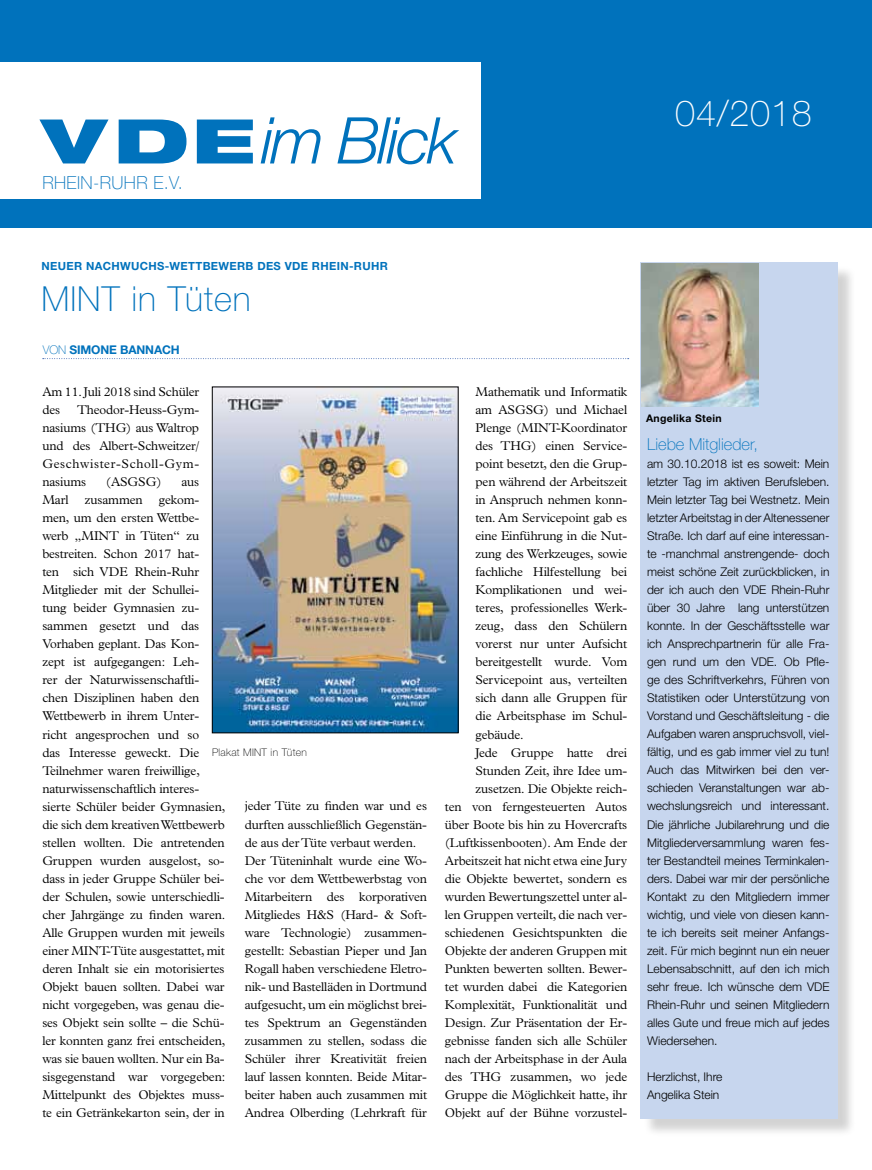
<style>
.page{position:relative;width:872px;height:1170px;background:#fff}
.page>*{position:absolute;margin:0;border:0;box-sizing:border-box;transform-origin:0 0}
.t1{font:italic 300 64.5px "Helvetica Neue";letter-spacing:-.04em;color:#0072bc}
.t2{font:100 36px "Helvetica Neue LT Std";letter-spacing:.02em;color:#fff}
.t3{font:100 34.5px "Helvetica Neue LT Std";letter-spacing:.03em;color:#0072bc}
.t4{font:100 18px "Helvetica Neue LT Std";letter-spacing:.02em;color:#0072bc}
.t5{font:100 16.5px "Helvetica Neue LT Std";color:#0072bc}
.t6{font:300 12.75px/18px "Plantin Std";letter-spacing:-.01em;color:#000}
.t7{font:300 12px/18px "Helvetica Neue LT Std";letter-spacing:-.005em;color:#000;text-align:justify}
.t8{font:700 12px "Helvetica Neue LT Std";letter-spacing:-.01em;color:#0072bc}
.t9{font:700 11.25px "Helvetica Neue LT Std";letter-spacing:.03em;color:#0072bc}
.t10{font:100 10.5px "Helvetica Neue LT Std";letter-spacing:.03em;color:#000}
.t11{font:700 10.5px "Helvetica Neue LT Std";letter-spacing:.03em;color:#000}
.s1{font-family:"Helvetica Neue LT Std";font-weight:900;font-style:normal;font-stretch:expanded;font-size:61.5px}
.s2{font-weight:100}
</style>
<div class="page">
<div style="left:643px;top:265px;width:213px;height:872px;background:#000;opacity:.18"></div>
<div style="left:641px;top:263px;width:197px;height:855px;background:#c7d6ee"></div>
<div style="left:0;top:0;width:872px;height:227px;background:#0072bc"></div>
<div style="left:0;top:63px;width:480px;height:136px;background:#fff"></div>
<img style="left:641px;top:263px;width:117px;height:143px">
<svg style="left:43px;top:358px;width:585px;height:1px"></svg>
<img style="left:214px;top:388px;width:242px;height:343px">
<div style="left:212px;top:386px;width:246px;height:347px;border:1px solid #000"></div>
<h1 class="t1" style="left:43px;top:89px;width:416px"><span class="s1">VDE</span>im Blick</h1>
<h3 class="t4" style="left:43px;top:172px;width:142px">Rhein-Ruhr e.V.</h3>
<h2 class="t2" style="left:675px;top:92px;width:138px">04/2018</h2>
<p class="t9" style="left:41px;top:259px;width:348px">NEUER NACHWUCHS-WETTBEWERB DES VDE RHEIN-RUHR</p>
<h3 class="t3" style="left:41px;top:279px;width:211px">MINT in Tüten</h3>
<p class="t8" style="left:43px;top:342px;width:87px"><span class="s2">Von</span> SIMONE BANNA</p>
<p class="t8" style="left:162px;top:342px;width:19px">CH</p>
<p class="t6" style="left:42px;top:383px;width:158px">Am 11. Juli 2018 sind Schüler des</p>
<p class="t6" style="left:42px;top:401px;width:158px;text-align:justify;text-indent:35px">Theodor-Heuss-Gym&shy;nasiums (THG) aus Waltrop und des Albert-Schweitzer/ Geschwister-Scholl-Gym&shy;nasiums</p>
<p class="t6" style="left:106px;top:473px;width:57px">(ASGSG)</p>
<p class="t6" style="left:181px;top:473px;width:19px">aus</p>
<p class="t6" style="left:42px;top:491px;width:184px;text-indent:116px">gekom&shy;men, um den ersten Wettbe&shy;werb „MINT in Tüten“ zu bestreiten. Schon 2017 hat-<br>ten sich VDE Rhein-Ruhr<br>Mitglieder mit der Schullei&shy;tung beider Gymnasien zu&shy;sammen gesetzt und das<br>Vorhaben geplant. Das Kon-<br>zept ist aufgegangen: Leh-<br>rer der Naturwissenschaftli&shy;chen Disziplinen haben den<br>Wettbewerb in ihrem Unter&shy;richt angesprochen und so<br>das Interesse geweckt. Die<br>Teilnehmer waren freiwillige, naturwissenschaftlich interes&shy;sierte Schüler beider Gymnasien, die sich dem kreativen Wettbewerb stellen wollten. Die antretenden<br>Gruppen wurden ausgelost, so&shy;dass in jeder Gruppe Schüler bei&shy;der Schulen, sowie unterschiedli&shy;cher Jahrgänge zu finden waren.<br>Alle Gruppen wurden mit jeweils einer MINT-Tüte ausgestattet, mit deren Inhalt sie ein motorisiertes<br>Objekt bauen sollten. Dabei war nicht vorgegeben, was genau die&shy;ses Objekt sein sollte – die Schü&shy;ler konnten ganz frei entscheiden, was sie bauen wollten. Nur ein Ba&shy;sisgegenstand war vorgegeben:<br>Mittelpunkt des Objektes muss&shy;te ein Getränkekarton sein, der in</p>
<p class="t6" style="left:42px;top:491px;width:28px">Marl</p>
<p class="t6" style="left:85px;top:491px;width:59px">zusammen</p>
<p class="t10" style="left:212px;top:746px;width:96px">Plakat Mint in Tüten</p>
<p class="t6" style="left:245px;top:797px;width:184px">jeder Tüte zu finden war und es durften ausschließlich Gegenstän&shy;de aus der Tüte verbaut werden.<br>Der Tüteninhalt wurde eine Wo&shy;che vor dem Wettbewerbstag von<br>Mitarbeitern des korporativen<br>Mitgliedes H&amp;S (Hard- &amp; Soft&shy;ware Technologie) zusammen&shy;gestellt: Sebastian Pieper und Jan<br>Rogall haben verschiedene Eletro&shy;nik- und Bastelläden in Dortmund aufgesucht, um ein möglichst brei&shy;tes Spektrum an Gegenständen zusammen zu stellen, sodass die<br>Schüler ihrer Kreativität freien lauf lassen konnten. Beide Mitar&shy;beiter haben auch zusammen mit<br>Andrea Olberding (Lehrkraft für</p>
<p class="t6" style="left:475px;top:383px;width:153px">Mathematik und Informatik</p>
<p class="t6" style="left:475px;top:401px;width:153px">am ASGSG) und Michael</p>
<p class="t6" style="left:475px;top:419px;width:153px">Plenge (MINT-Koordinator</p>
<p class="t6" style="left:475px;top:437px;width:153px">des THG) einen Service-</p>
<p class="t6" style="left:475px;top:455px;width:153px">point besetzt, den die Grup-</p>
<p class="t6" style="left:475px;top:473px;width:153px">pen während der Arbeitszeit</p>
<p class="t6" style="left:475px;top:491px;width:153px">in Anspruch nehmen konn-</p>
<p class="t6" style="left:475px;top:509px;width:153px">ten. Am Servicepoint gab es</p>
<p class="t6" style="left:475px;top:527px;width:153px">eine Einführung in die Nut-</p>
<p class="t6" style="left:475px;top:545px;width:153px">zung des Werkzeuges, sowie</p>
<p class="t6" style="left:475px;top:563px;width:153px">fachliche Hilfestellung bei</p>
<p class="t6" style="left:475px;top:581px;width:153px">Komplikationen und wei-</p>
<p class="t6" style="left:475px;top:599px;width:153px">teres, professionelles Werk-</p>
<p class="t6" style="left:475px;top:617px;width:153px">zeug, dass den Schülern</p>
<p class="t6" style="left:475px;top:635px;width:153px">vorerst nur unter Aufsicht</p>
<p class="t6" style="left:475px;top:653px;width:153px">bereitgestellt wurde. Vom</p>
<p class="t6" style="left:475px;top:671px;width:153px">Servicepoint aus, verteilten</p>
<p class="t6" style="left:475px;top:689px;width:153px">sich dann alle Gruppen für</p>
<p class="t6" style="left:475px;top:707px;width:153px">die Arbeitsphase im Schul-</p>
<p class="t6" style="left:475px;top:725px;width:50px">gebäude.</p>
<p class="t6" style="left:475px;top:743px;width:153px">Jede Gruppe hatte drei</p>
<p class="t6" style="left:475px;top:761px;width:153px">Stunden Zeit, ihre Idee um-</p>
<p class="t6" style="left:475px;top:779px;width:153px">zusetzen. Die Objekte reich-</p>
<p class="t6" style="left:445px;top:797px;width:184px">ten von ferngesteuerten Autos</p>
<p class="t6" style="left:445px;top:815px;width:184px">über Boote bis hin zu Hovercrafts</p>
<p class="t6" style="left:445px;top:833px;width:184px">(Luftkissenbooten). Am Ende der</p>
<p class="t6" style="left:445px;top:851px;width:184px">Arbeitszeit hat nicht etwa eine Jury</p>
<p class="t6" style="left:445px;top:869px;width:184px">die Objekte bewertet, sondern es</p>
<p class="t6" style="left:445px;top:887px;width:184px">wurden Bewertungszettel unter al-</p>
<p class="t6" style="left:445px;top:905px;width:184px">len Gruppen verteilt, die nach ver-</p>
<p class="t6" style="left:445px;top:923px;width:184px">schiedenen Gesichtspunkten die</p>
<p class="t6" style="left:445px;top:941px;width:184px">Objekte der anderen Gruppen mit</p>
<p class="t6" style="left:445px;top:959px;width:184px">Punkten bewerten sollten. Bewer-</p>
<p class="t6" style="left:445px;top:977px;width:184px">tet wurden dabei die Kategorien</p>
<p class="t6" style="left:445px;top:995px;width:184px">Komplexität, Funktionalität und</p>
<p class="t6" style="left:445px;top:1013px;width:184px">Design. Zur Präsentation der Er-</p>
<p class="t6" style="left:445px;top:1031px;width:184px">gebnisse fanden sich alle Schüler</p>
<p class="t6" style="left:445px;top:1049px;width:184px">nach der Arbeitsphase in der Aula</p>
<p class="t6" style="left:445px;top:1067px;width:184px">des THG zusammen, wo jede</p>
<p class="t6" style="left:445px;top:1085px;width:184px">Gruppe die Möglichkeit hatte, ihr</p>
<p class="t6" style="left:445px;top:1103px;width:184px">Objekt auf der Bühne vorzustel-</p>
<p class="t11" style="left:646px;top:411px;width:77px">ANGELIKA STEIN</p>
<p class="t5" style="left:647px;top:435px;width:112px">Liebe Mitglieder,</p>
<p class="t7" style="left:647px;top:454px;width:184px">am 30.10.2018 ist es soweit: Mein letzter Tag im aktiven Berufsleben.<br>Mein letzter Tag bei Westnetz. Mein letzter Arbeitstag in der Altenessener Straße. Ich darf auf eine interessan&shy;te -manchmal anstrengende- doch meist schöne Zeit zurückblicken, in der ich auch den VDE Rhein-Ruhr über 30 Jahre lang unterstützen konnte. In der Geschäftsstelle war ich Ansprechpartnerin für alle Fra&shy;gen rund um den VDE. Ob Pfle&shy;ge des Schriftverkehrs, Führen von Statistiken oder Unterstützung von Vorstand und Geschäftsleitung - die Aufgaben waren anspruchsvoll, viel&shy;fältig, und es gab immer viel zu tun!<br>Auch das Mitwirken bei den ver&shy;schieden Veranstaltungen war ab&shy;wechslungsreich und interessant.<br>Die jährliche Jubilarehrung und die Mitgliederversammlung waren fes&shy;ter Bestandteil meines Terminkalen&shy;ders. Dabei war mir der persönliche Kontakt zu den Mitgliedern immer wichtig, und viele von diesen kann&shy;te ich bereits seit meiner Anfangs&shy;zeit. Für mich beginnt nun ein neuer Lebensabschnitt, auf den ich mich sehr freue. Ich wünsche dem VDE Rhein-Ruhr und seinen Mitgliedern alles Gute und freue mich auf jedes Wiedersehen.</p>
<p class="t7" style="left:647px;top:1066px;width:77px">Herzlichst, Ihre<br>Angelika Stein</p>
</div>
